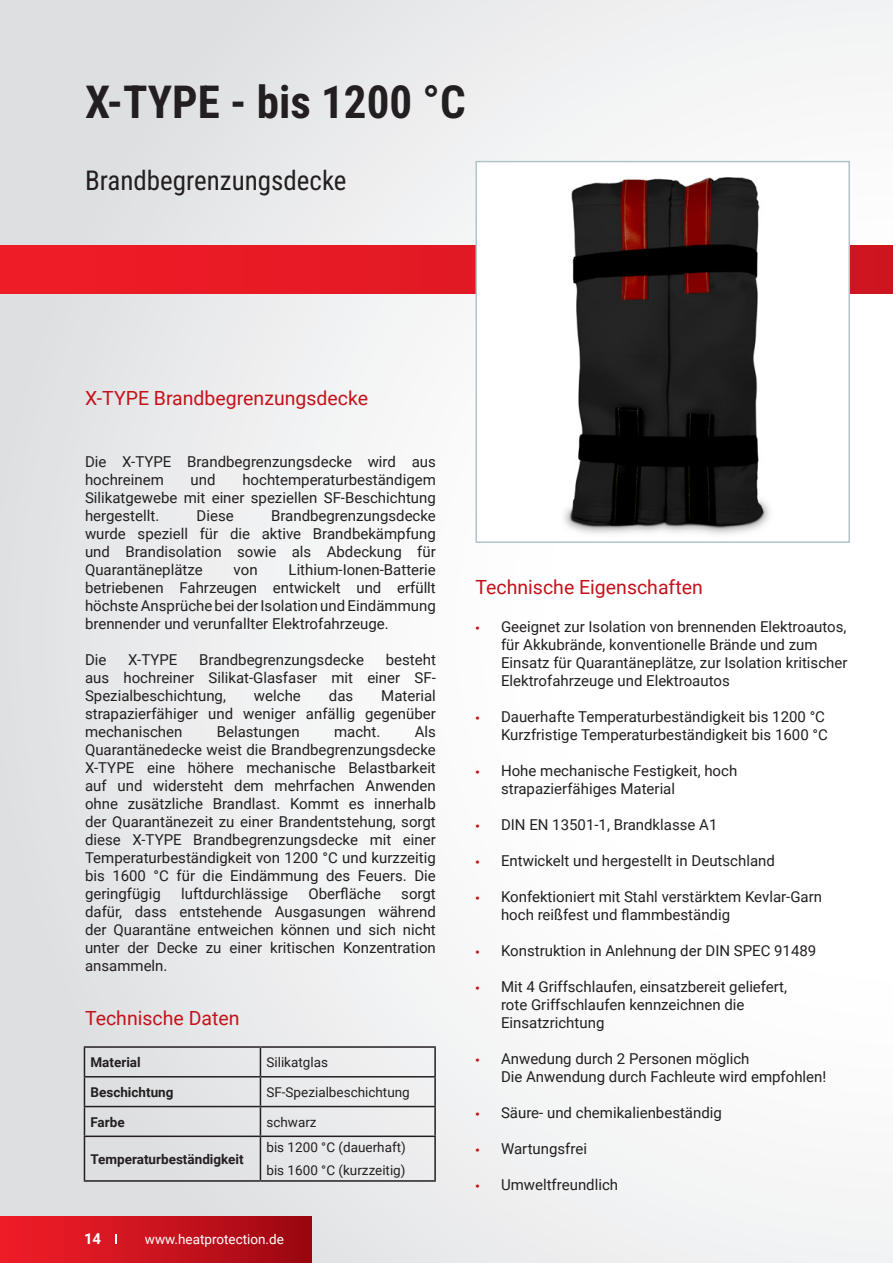
<style>
.page{position:relative;width:893px;height:1263px;background:#fff}
.page>*{position:absolute;margin:0;border:0;box-sizing:border-box;transform-origin:0 0}
.BODY{font:700 45px "Roboto Condensed";color:#231f20}
.BODY-2{font:27px "Roboto Condensed";color:#231f20}
.BODY-3{font:19.5px "Roboto";color:#c4121a}
.BODY-4{font:15px/18px "Roboto";color:#231f20;text-align:justify}
.t1{font:700 15px "Roboto";color:#fff}
.BODY-5{font:13.5px "Roboto";color:#231f20}
.BODY-6{font:700 13.5px "Roboto";color:#231f20}
.t2{font:13.5px "Roboto";color:#fff}
.s1{font-family:"Myriad Pro";color:#c4121a}
</style>
<div class="page">
<div style="left:0;top:0;width:893px;height:1263px;background:linear-gradient(to right,#e1e2e4,#fff)"></div>
<div style="left:0;top:1216px;width:312px;height:47px;background:linear-gradient(to right,#f41f2a,#9d0812)"></div>
<svg style="left:0;top:245px;width:893px;height:48px;background:#e61a24"></svg>
<img style="left:478px;top:164px;width:369px;height:376px">
<div style="left:475px;top:161px;width:375px;height:382px;border:2px solid #b0c5c8"></div>
<hr style="left:84px;top:1046px;width:176px;height:2px;background:#231f20">
<hr style="left:260px;top:1046px;width:176px;height:2px;background:#231f20">
<hr style="left:434px;top:1048px;width:2px;height:28px;background:#231f20">
<hr style="left:84px;top:1076px;width:176px;height:1px;background:#231f20">
<hr style="left:260px;top:1076px;width:176px;height:1px;background:#231f20">
<hr style="left:434px;top:1077px;width:2px;height:29px;background:#231f20">
<hr style="left:84px;top:1106px;width:176px;height:1px;background:#231f20">
<svg style="left:84px;top:1048px;width:1px;height:87px"></svg>
<hr style="left:260px;top:1106px;width:176px;height:1px;background:#231f20">
<hr style="left:434px;top:1107px;width:2px;height:28px;background:#231f20">
<hr style="left:84px;top:1135px;width:176px;height:2px;background:#231f20">
<hr style="left:84px;top:1137px;width:1px;height:43px;background:#231f20">
<hr style="left:260px;top:1135px;width:176px;height:2px;background:#231f20">
<hr style="left:434px;top:1137px;width:2px;height:43px;background:#231f20">
<hr style="left:84px;top:1180px;width:176px;height:2px;background:#231f20">
<hr style="left:260px;top:1180px;width:176px;height:2px;background:#231f20">
<svg style="left:260px;top:1048px;width:1px;height:87px"></svg>
<hr style="left:260px;top:1137px;width:1px;height:43px;background:#231f20">
<p class="BODY" style="left:85px;top:71px;width:382px">X-TYPE - bis 1200 °C</p>
<p class="BODY-2" style="left:85px;top:162px;width:263px">Brandbegrenzungsdecke</p>
<p class="BODY-3" style="left:85px;top:384px;width:285px">X-TYPE Brandbegrenzungsdecke</p>
<p class="BODY-4" style="left:85px;top:452px;width:352px">Die X-TYPE Brandbegrenzungsdecke wird aus hochreinem</p>
<p class="BODY-4" style="left:85px;top:470px;width:352px;text-indent:157px">hochtemperaturbeständigem Silikatgewebe mit einer speziellen SF-Beschichtung hergestellt.</p>
<p class="BODY-4" style="left:191px;top:470px;width:27px">und</p>
<p class="BODY-4" style="left:85px;top:506px;width:352px;text-indent:186px">Brandbegrenzungsdecke wurde speziell für die aktive Brandbekämpfung und Brandisolation sowie als Abdeckung für Quarantäneplätze</p>
<p class="BODY-4" style="left:197px;top:506px;width:39px">Diese</p>
<p class="BODY-4" style="left:85px;top:560px;width:352px;text-indent:204px">Lithium-Ionen-Batterie betriebenen Fahrzeugen entwickelt und erfüllt höchste Ansprüche bei der Isolation und Eindämmung brennender und verunfallter Elektrofahrzeuge.</p>
<p class="BODY-4" style="left:85px;top:650px;width:23px">Die</p>
<p class="BODY-4" style="left:128px;top:650px;width:51px">X-TYPE</p>
<p class="BODY-4" style="left:199px;top:650px;width:166px">Brandbegrenzungsdecke</p>
<p class="BODY-4" style="left:234px;top:560px;width:25px">von</p>
<p class="BODY-4" style="left:85px;top:650px;width:352px;text-indent:301px">besteht aus hochreiner Silikat-Glasfaser mit einer SF-Spezialbeschichtung,</p>
<p class="BODY-4" style="left:85px;top:686px;width:352px;text-indent:296px">Material strapazierfähiger und weniger anfällig gegenüber mechanischen</p>
<p class="BODY-4" style="left:254px;top:686px;width:48px">welche</p>
<p class="BODY-4" style="left:329px;top:686px;width:26px">das</p>
<p class="BODY-4" style="left:85px;top:722px;width:352px;text-indent:330px">Als Quarantänedecke weist die Brandbegrenzungsdecke X-TYPE eine höhere mechanische Belastbarkeit auf und widersteht dem mehrfachen Anwenden ohne zusätzliche Brandlast. Kommt es innerhalb der Quarantänezeit zu einer Brandentstehung, sorgt diese X-TYPE Brandbegrenzungsdecke mit einer Temperaturbeständigkeit von 1200 °C und kurzzeitig bis 1600 °C für die Eindämmung des Feuers. Die geringfügig</p>
<p class="BODY-4" style="left:217px;top:722px;width:84px">Belastungen</p>
<p class="BODY-4" style="left:334px;top:722px;width:48px">macht.</p>
<p class="BODY-4" style="left:181px;top:884px;width:109px">luftdurchlässige</p>
<p class="BODY-4" style="left:308px;top:884px;width:74px">Oberfläche</p>
<p class="BODY-4" style="left:85px;top:884px;width:352px;text-indent:316px">sorgt dafür, dass entstehende Ausgasungen während der Quarantäne entweichen können und sich nicht unter der Decke zu einer kritischen Konzentration ansammeln.</p>
<p class="BODY-3" style="left:85px;top:1004px;width:156px">Technische Daten</p>
<p class="BODY-6" style="left:90px;top:1053px;width:52px">Material</p>
<p class="BODY-5" style="left:266px;top:1053px;width:63px">Silikatglas</p>
<p class="BODY-6" style="left:90px;top:1082px;width:85px">Beschichtung</p>
<p class="BODY-5" style="left:266px;top:1082px;width:145px">SF-Spezialbeschichtung</p>
<p class="BODY-6" style="left:90px;top:1112px;width:36px">Farbe</p>
<p class="BODY-5" style="left:266px;top:1112px;width:52px">schwarz</p>
<p class="BODY-6" style="left:90px;top:1149px;width:155px">Temperaturbeständigkeit</p>
<p class="BODY-5" style="left:266px;top:1138px;width:141px">bis 1200 °C (dauerhaft)</p>
<p class="BODY-5" style="left:266px;top:1161px;width:141px">bis 1600 °C (kurzzeitig)</p>
<p class="t1" style="left:84px;top:1228px;width:19px">14</p>
<p class="t2" style="left:145px;top:1229px;width:141px">www.heatprotection.de</p>
<p class="BODY-3" style="left:475px;top:574px;width:229px">Technische Eigenschaften</p>
<p class="BODY-4" style="left:501px;top:617px;width:348px;text-align:left;text-indent:-26px"><span class="s1">•</span> Geeignet zur Isolation von brennenden Elektroautos, für Akkubrände, konventionelle Brände und zum Einsatz für Quarantäneplätze, zur Isolation kritischer Elektrofahrzeuge und Elektroautos</p>
<p class="BODY-4" style="left:475px;top:707px;width:354px;text-align:right"><span class="s1">•</span> Dauerhafte Temperaturbeständigkeit bis 1200 °C<br>Kurzfristige Temperaturbeständigkeit bis 1600 °C</p>
<p class="BODY-4" style="left:501px;top:761px;width:238px;text-indent:-26px"><span class="s1">•</span> Hohe mechanische Festigkeit, hoch strapazierfähiges Material</p>
<p class="BODY-4" style="left:475px;top:815px;width:243px"><span class="s1">•</span> DIN EN 13501-1, Brandklasse A1</p>
<p class="BODY-4" style="left:475px;top:851px;width:301px"><span class="s1">•</span> Entwickelt und hergestellt in Deutschland</p>
<p class="BODY-4" style="left:501px;top:887px;width:323px;text-indent:-26px"><span class="s1">•</span> Konfektioniert mit Stahl verstärktem Kevlar-Garn hoch reißfest und flammbeständig</p>
<p class="BODY-4" style="left:475px;top:941px;width:342px"><span class="s1">•</span> Konstruktion in Anlehnung der DIN SPEC 91489</p>
<p class="BODY-4" style="left:501px;top:977px;width:288px;text-align:left;text-indent:-26px"><span class="s1">•</span> Mit 4 Griffschlaufen, einsatzbereit geliefert, rote Griffschlaufen kennzeichnen die<br>Einsatzrichtung</p>
<p class="BODY-4" style="left:501px;top:1049px;width:327px;text-indent:-26px"><span class="s1">•</span> Anwedung durch 2 Personen möglich<br>Die Anwendung durch Fachleute wird empfohlen!</p>
<p class="BODY-4" style="left:475px;top:1103px;width:248px"><span class="s1">•</span> Säure- und chemikalienbeständig</p>
<p class="BODY-4" style="left:475px;top:1139px;width:113px"><span class="s1">•</span> Wartungsfrei</p>
<p class="BODY-4" style="left:475px;top:1175px;width:144px"><span class="s1">•</span> Umweltfreundlich</p>
</div>
